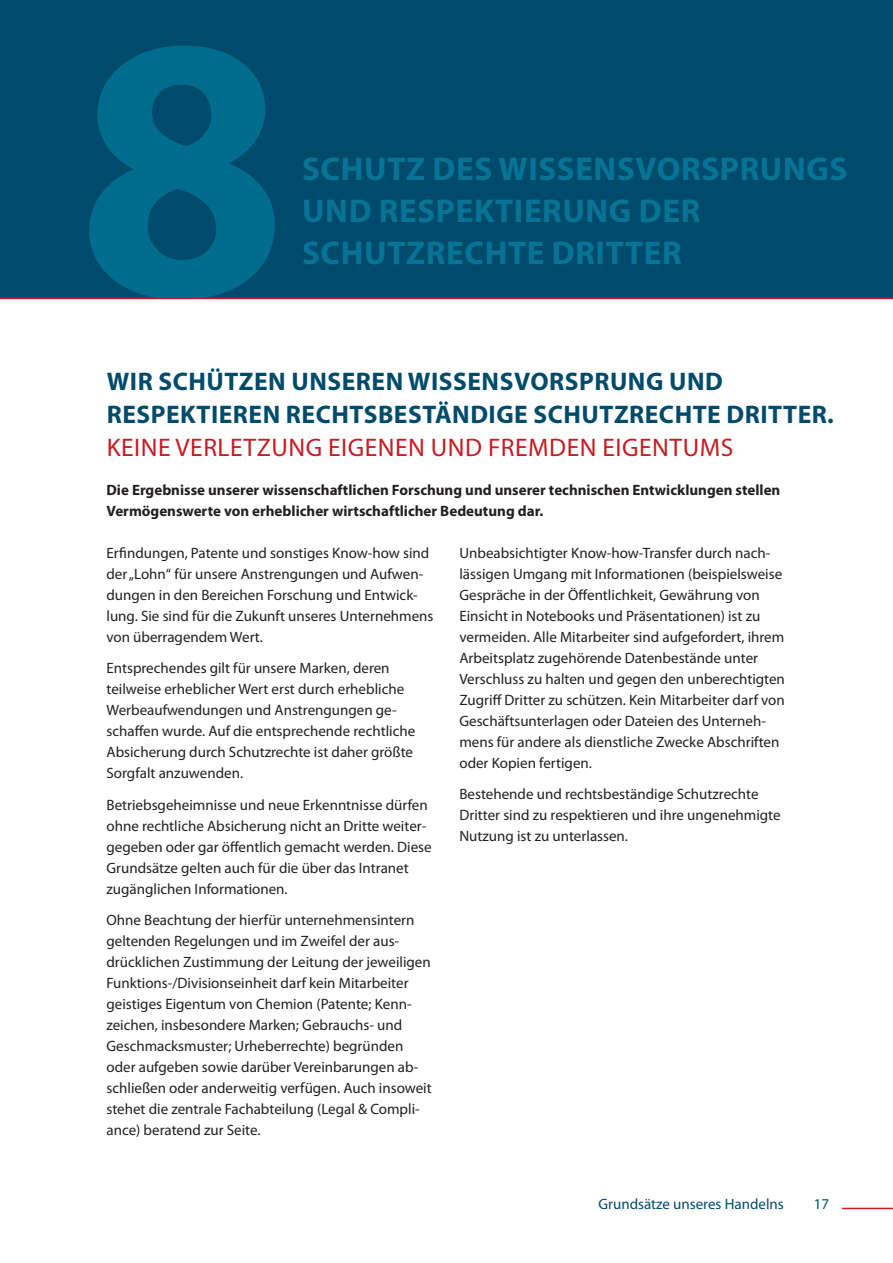
<style>
.page{position:relative;width:893px;height:1263px;background:#fff}
.page>*{position:absolute;margin:0;border:0;box-sizing:border-box;transform-origin:0 0}
.t1{font:700 378px "Myriad Pro";color:#006d8e}
.t2{font:700 33px/42px "Myriad Pro";letter-spacing:.02em;color:#087495}
.t3{font:700 25.5px/33px "Myriad Pro";letter-spacing:.02em;color:#004b6c}
.t4{font:25.5px "Myriad Pro";letter-spacing:.02em;color:#c61c22}
.t5{font:15px/21px "Myriad Pro";color:#231f20}
.t6{font:700 15px/21px "Myriad Pro";color:#231f20}
.t7{font:15px "Myriad Pro";color:#004b6c}
</style>
<div class="page">
<div style="left:0;top:0;width:893px;height:298px;background:#004b6c"></div>
<hr style="left:0;top:298px;width:893px;height:1px;background:#c61c22">
<hr style="left:842px;top:1208px;width:51px;height:1px;background:#c61c22">
<h1 class="t1" style="left:77px;top:-44px;width:211px">8</h1>
<h2 class="t2" style="left:302px;top:148px;width:547px">SCHUTZ DES WISSENSVORSPRUNGS<br>UND RESPEKTIERUNG DER<br>SCHUTZRECHTE DRITTER</h2>
<h3 class="t3" style="left:107px;top:365px;width:729px">WIR SCHÜTZEN UNSEREN WISSENSVORSPRUNG UND<br>RESPEKTIEREN RECHTSBESTÄNDIGE SCHUTZRECHTE DRITTER.</h3>
<h3 class="t4" style="left:107px;top:434px;width:628px">KEINE VERLETZUNG EIGENEN UND FREMDEN EIGENTUMS</h3>
<p class="t6" style="left:106px;top:480px;width:675px">Die Ergebnisse unserer wissenschaftlichen Forschung und unserer technischen Entwicklungen stellen<br>Vermögenswerte von erheblicher wirtschaftlicher Bedeutung dar.</p>
<p class="t5" style="left:106px;top:543px;width:329px">Erfindungen, Patente und sonstiges Know-how sind der „Lohn“ für unsere Anstrengungen und Aufwen&shy;dungen in den Bereichen Forschung und Entwick&shy;lung. Sie sind für die Zukunft unseres Unternehmens von überragendem Wert.</p>
<p class="t5" style="left:106px;top:658px;width:310px">Entsprechendes gilt für unsere Marken, deren teilweise erheblicher Wert erst durch erhebliche Werbeaufwendungen und Anstrengungen ge&shy;schaffen wurde. Auf die entsprechende rechtliche Absicherung durch Schutzrechte ist daher größte Sorgfalt anzuwenden.</p>
<p class="t5" style="left:106px;top:795px;width:327px">Betriebsgeheimnisse und neue Erkenntnisse dürfen ohne rechtliche Absicherung nicht an Dritte weiter&shy;gegeben oder gar öffentlich gemacht werden. Diese Grundsätze gelten auch für die über das Intranet zugänglichen Informationen.</p>
<p class="t5" style="left:106px;top:910px;width:327px">Ohne Beachtung der hierfür unternehmensintern geltenden Regelungen und im Zweifel der aus&shy;drücklichen Zustimmung der Leitung der jeweiligen Funktions-/Divisionseinheit darf kein Mitarbeiter geistiges Eigentum von Chemion (Patente; Kenn&shy;zeichen, insbesondere Marken; Gebrauchs- und Geschmacksmuster; Urheberrechte) begründen oder aufgeben sowie darüber Vereinbarungen ab&shy;schließen oder anderweitig verfügen. Auch insoweit stehet die zentrale Fachabteilung (Legal &amp; Compli&shy;ance) beratend zur Seite.</p>
<p class="t5" style="left:459px;top:543px;width:327px">Unbeabsichtigter Know-how-Transfer durch nach&shy;lässigen Umgang mit Informationen (beispielsweise Gespräche in der Öffentlichkeit, Gewährung von Einsicht in Notebooks und Präsentationen) ist zu vermeiden. Alle Mitarbeiter sind aufgefordert, ihrem Arbeitsplatz zugehörende Datenbestände unter Verschluss zu halten und gegen den unberechtigten Zugriff Dritter zu schützen. Kein Mitarbeiter darf von Geschäftsunterlagen oder Dateien des Unterneh&shy;mens für andere als dienstliche Zwecke Abschriften oder Kopien fertigen.</p>
<p class="t5" style="left:459px;top:784px;width:323px">Bestehende und rechtsbeständige Schutzrechte<br>Dritter sind zu respektieren und ihre ungenehmigte<br>Nutzung ist zu unterlassen.</p>
<p class="t7" style="left:598px;top:1195px;width:187px">Grundsätze unseres Handelns</p>
<p class="t7" style="left:814px;top:1195px;width:17px">17</p>
</div>
